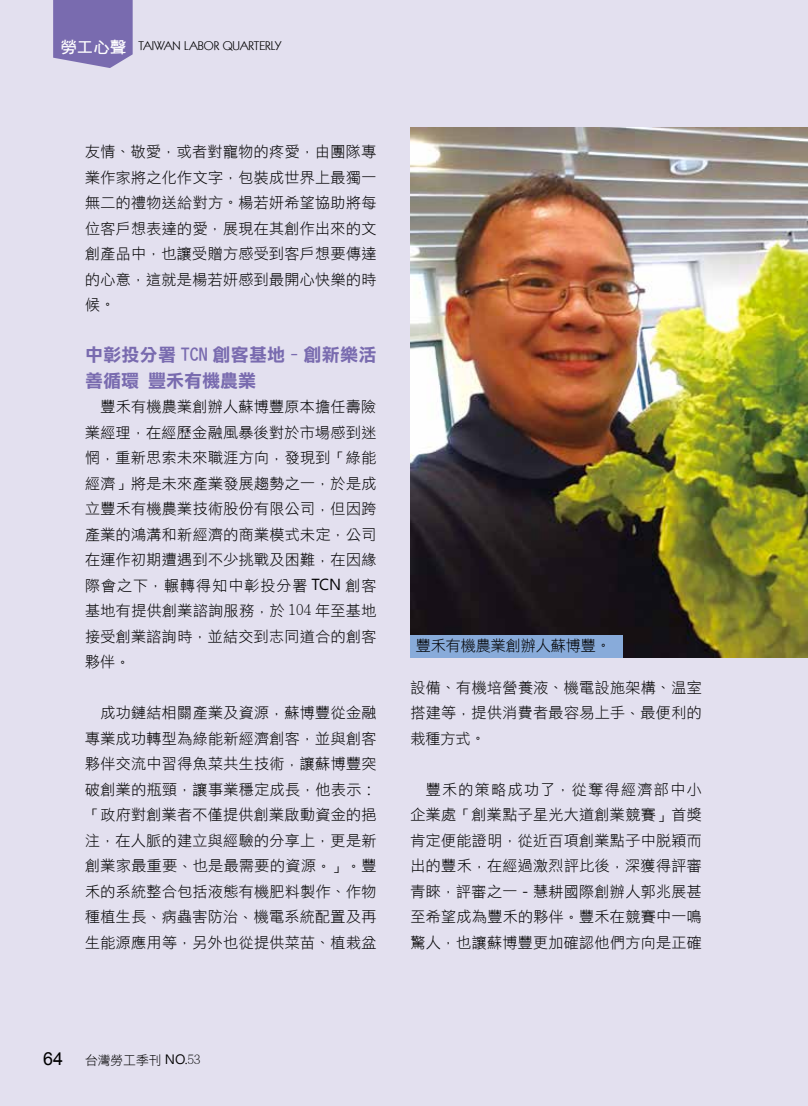
<style>
.page{position:relative;width:808px;height:1106px;background:#e3e0ef}
.page>*{position:absolute;margin:0;border:0;box-sizing:border-box;transform-origin:0 0}
.t1{font:18px/25.5px "DF Li Hei Bd WIN BF";letter-spacing:.015em;color:#796baf}
.t2{font:18px "Arial";color:#000}
.t3{font:16.5px "DF Hei Bd HK BF";color:#fff}
.t4{font:15px/25.5px "DF Hei Lt HK BF";letter-spacing:.025em;color:#000;text-align:justify}
.t5{font:15px "DF Hei Lt HK BF";color:#000}
.t6{font:12.75px "Kabel IT Cby BT";color:#000}
.t7{font:12.75px "DF Hei Lt HK BF";color:#000}
.s1{font-family:"Microsoft Jheng Hei"}
.s2{font-family:"Adobe Ming Std";font-weight:300}
</style>
<div class="page">
<svg style="left:53px;top:0;width:80px;height:68px;background:#8275b4"></svg>
<img style="left:411px;top:128px;width:397px;height:530px">
<div style="left:410px;top:635px;width:213px;height:23px;background:#88abda"></div>
<p class="t3" style="left:60px;top:39px;width:67px">勞工心聲</p>
<p class="t6" style="left:139px;top:38px;width:144px">TAIWAN LABOR QUARTERLY</p>
<p class="t4" style="left:85px;top:139px;width:293px">友情<span class="s1">、</span>敬愛<span class="s1">，</span>或者對寵物的疼愛<span class="s1">，</span>由團隊專業作家將之化作文字<span class="s1">，</span>包裝成世界上最獨一無二的禮物送給對方<span class="s1">。</span>楊若妍希望協助將每位客戶想表達的愛<span class="s1">，</span>展現在其創作出來的文創產品中<span class="s1">，</span>也讓受贈方感受到客戶想要傳達的心意<span class="s1">，</span>這就是楊若妍感到最開心快樂的時候<span class="s1">。</span></p>
<p class="t1" style="left:85px;top:342px;width:293px">中彰投分署 TCN 創客基地 - 創新樂活善循環 豐禾有機農業</p>
<p class="t4" style="left:85px;top:394px;width:293px;text-indent:15px">豐禾有機農業創辦人蘇博豐原本擔任壽險業經理<span class="s1">，</span>在經歷金融風暴後對於市場感到迷惘<span class="s1">，</span>重新思索未來職涯方向<span class="s1">，</span>發現到<span class="s1">「</span>綠能經濟<span class="s1">」</span>將是未來產業發展趨勢之一<span class="s1">，</span>於是成立豐禾有機農業技術股份有限公司<span class="s1">，</span>但因跨產業的鴻溝和新經濟的商業模式未定<span class="s1">，</span>公司在運作初期遭遇到不少挑戰及困難<span class="s1">，</span>在因緣際會之下<span class="s1">，</span>輾轉得知中彰投分署 <span class="s1">TCN</span> 創客基地有提供創業諮詢服務<span class="s1">，</span>於 <span class="s2">104</span> 年至基地接受創業諮詢時<span class="s1">，</span>並結交到志同道合的創客夥伴<span class="s1">。</span></p>
<p class="t4" style="left:85px;top:700px;width:293px;text-indent:15px">成功鏈結相關產業及資源<span class="s1">，</span>蘇博豐從金融專業成功轉型為綠能新經濟創客<span class="s1">，</span>並與創客夥伴交流中習得魚菜共生技術<span class="s1">，</span>讓蘇博豐突破創業的瓶頸<span class="s1">，</span>讓事業穩定成長<span class="s1">，</span>他表示<span class="s1">：「</span>政府對創業者不僅提供創業啟動資金的挹注<span class="s1">，</span>在人脈的建立與經驗的分享上<span class="s1">，</span>更是新創業家最重要<span class="s1">、</span>也是最需要的資源<span class="s1">。」。</span>豐禾的系統整合包括液態有機肥料製作<span class="s1">、</span>作物種植生長<span class="s1">、</span>病蟲害防治<span class="s1">、</span>機電系統配置及再生能源應用等<span class="s1">，</span>另外也從提供菜苗<span class="s1">、</span>植栽盆</p>
<p class="t5" style="left:416px;top:638px;width:196px">豐禾有機農業創辦人蘇博豐<span class="s1">。</span></p>
<p class="t4" style="left:410px;top:674px;width:293px">設備<span class="s1">、</span>有機培營養液<span class="s1">、</span>機電設施架構<span class="s1">、</span>溫室搭建等<span class="s1">，</span>提供消費者最容易上手<span class="s1">、</span>最便利的栽種方式<span class="s1">。</span></p>
<p class="t4" style="left:410px;top:776px;width:293px;text-indent:15px">豐禾的策略成功了<span class="s1">，</span>從奪得經濟部中小企業處<span class="s1">「</span>創業點子星光大道創業競賽<span class="s1">」</span>首獎肯定便能證明<span class="s1">，</span>從近百項創業點子中脫穎而出的豐禾<span class="s1">，</span>在經過激烈評比後<span class="s1">，</span>深獲得評審青睞<span class="s1">，</span>評審之一<span class="s1">－</span>慧耕國際創辦人郭兆展甚至希望成為豐禾的夥伴<span class="s1">。</span>豐禾在競賽中一鳴驚人<span class="s1">，</span>也讓蘇博豐更加確認他們方向是正確</p>
<p class="t2" style="left:43px;top:1046px;width:22px">64</p>
<p class="t7" style="left:85px;top:1053px;width:117px">台灣勞工季刊 <span class="s1">NO.</span><span class="s2">53</span></p>
</div>
